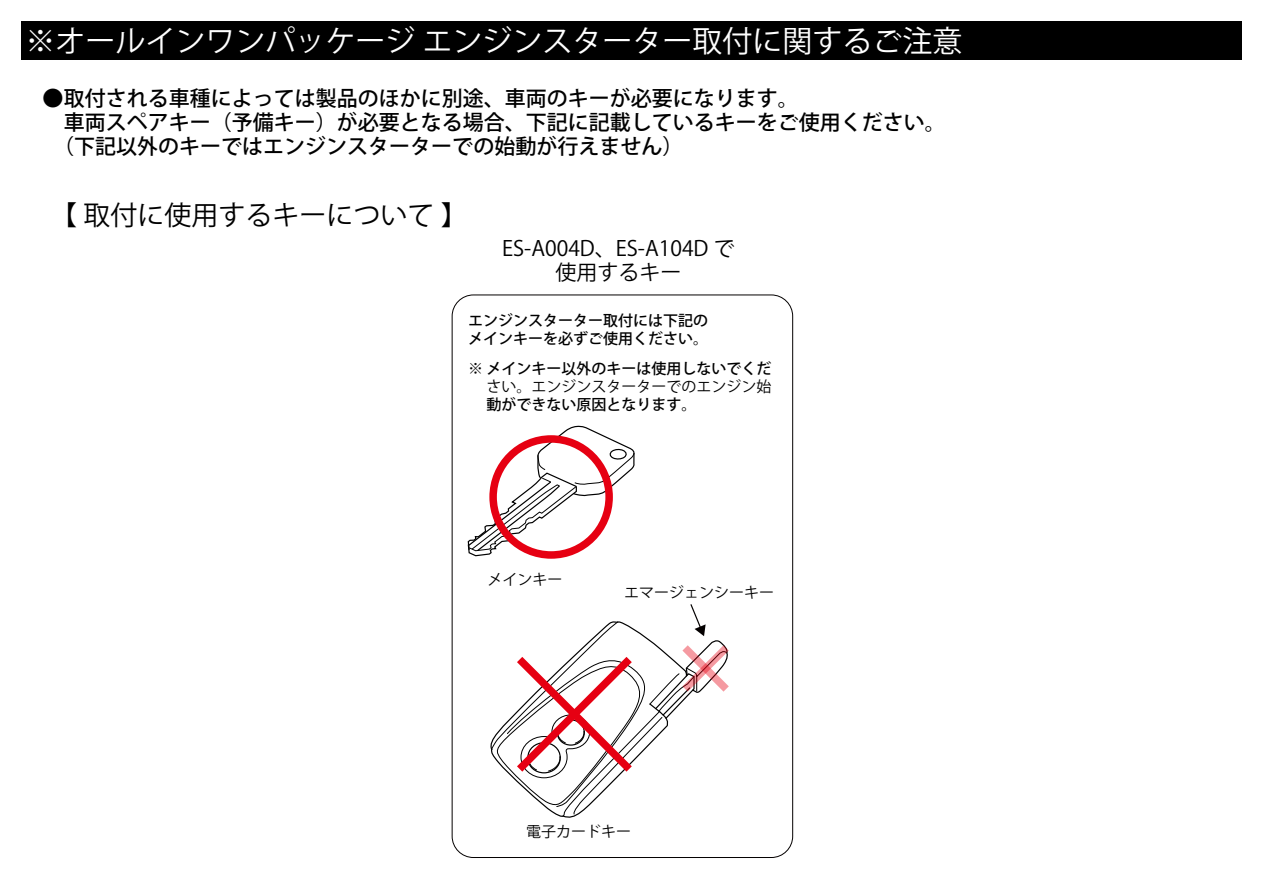
<style>
.page{position:relative;width:1263px;height:893px;background:#fff}
.page>*{position:absolute;margin:0;border:0;box-sizing:border-box;transform-origin:0 0}
.t1{font:30px "Koz Go Pro";color:#fff}
.t2{font:27px "Koz Go Pro";color:#000}
.t3{font:500 21px "Koz Go Pro";color:#000}
.t4{font:21px/24px "Koz Go Pro";color:#000;text-align:center}
.t5{font:500 15px/18px "Koz Go Pr 6 N";color:#000}
.t6{font:15px "Koz Go Pr 6 N";color:#000}
.s1{font-weight:400}
</style>
<div class="page">
<div style="left:21px;top:21px;width:1221px;height:39px;background:#000"></div>
<svg style="left:467px;top:425px;width:168px;height:132px"></svg>
<div style="left:489px;top:435px;width:124px;height:124px;border:8px solid #e60012;border-radius:50%"></div>
<svg style="left:490px;top:604px;width:239px;height:214px"></svg>
<h1 class="t1" style="left:26px;top:21px;width:938px">※オールインワンパッケージエンジンスターター取付に関するご注意</h1>
<p class="t3" style="left:43px;top:84px;width:758px">●取付される車種によっては製品のほかに別途、車両のキーが必要になります。</p>
<p class="t3" style="left:64px;top:108px;width:883px">車両スペアキー（予備キー）が必要となる場合、下記に記載しているキーをご使用ください。</p>
<p class="t3" style="left:53px;top:132px;width:631px">（下記以外のキーではエンジンスターターでの始動が行えません(</p>
<p class="t2" style="left:50px;top:198px;width:419px">【取付に使用するキーについて【</p>
<p class="t4" style="left:502px;top:237px;width:234px">ES A- 004D、ES A- 104D で使用するキー</p>
<p class="t5" style="left:468px;top:312px;width:241px">エンジンスターター取付には下記のメインキーを必ずご使用ください。</p>
<p class="t5" style="left:468px;top:360px;width:305px;text-align:justify"><span class="s1">※</span> メインキー以外のキーは使用しないでくだ<span class="s1">　さい。エンジンスターターでのエンジン始　</span>動ができない原因となります。</p>
<p class="t6" style="left:488px;top:571px;width:76px">メインキー</p>
<p class="t6" style="left:624px;top:584px;width:151px">エマージェンシーキー</p>
<p class="t6" style="left:526px;top:823px;width:106px">電子カードキー</p>
</div>
